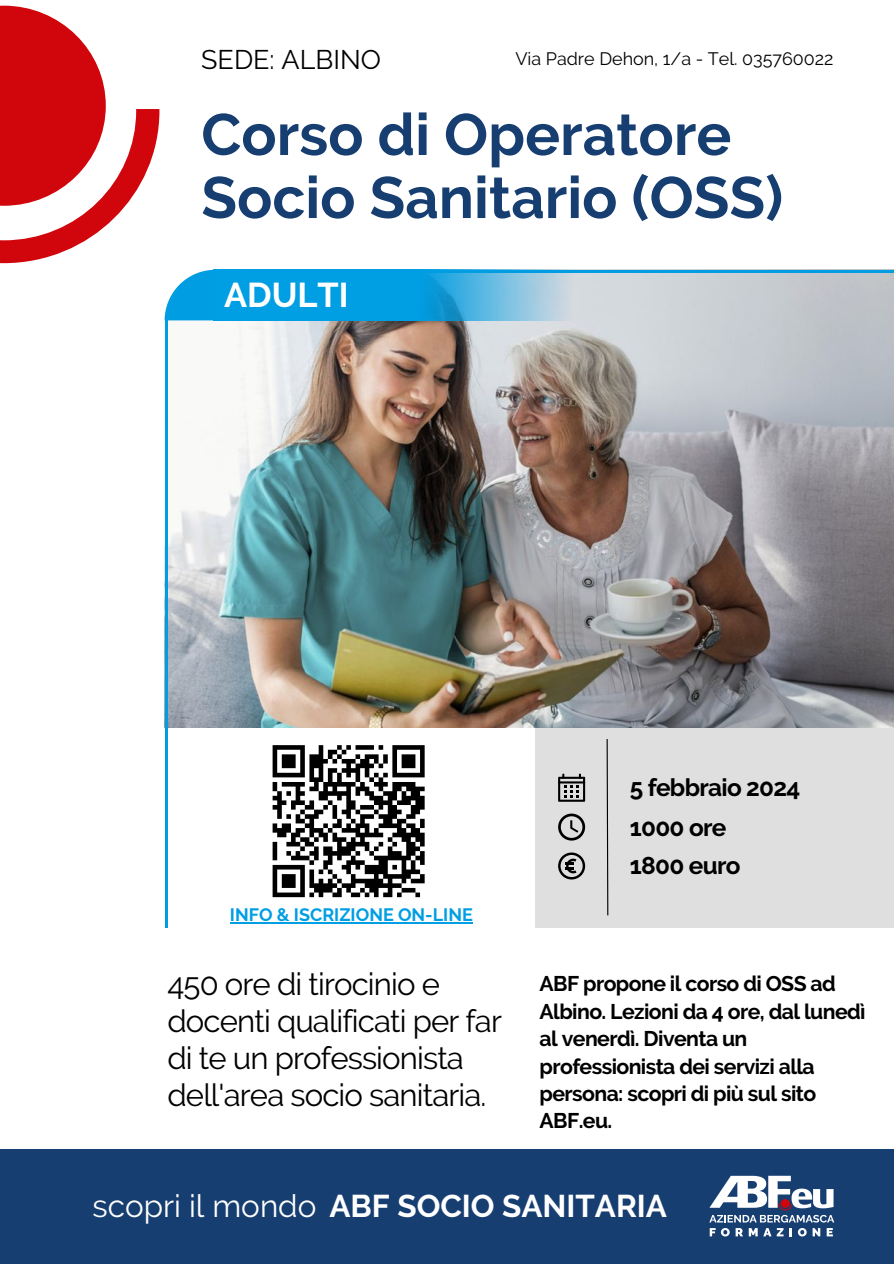
<style>
.page{position:relative;width:894px;height:1264px;background:#fff}
.page>*{position:absolute;margin:0;border:0;box-sizing:border-box;transform-origin:0 0}
.t1{font:700 58.2px "Raleway";color:#173e71}
.t2{font:700 34.35px "Raleway";color:#fff}
.t3{font:700 31.35px "Raleway";color:#fff}
.t4{font:31.05px/37px "Raleway";letter-spacing:-.03em;color:#000}
.t5{font:26.85px "Raleway";color:#000}
.t6{font:700 24.3px "Raleway";letter-spacing:-.03em;color:#000}
.t7{font:700 21.15px/27.5px "Raleway";letter-spacing:-.03em;color:#000}
.t8{font:18px "Raleway";color:#000}
.t9{font:700 17.85px "Raleway";color:#009ee3}
.s1{font-weight:400}
</style>
<div class="page">
<svg style="left:0;top:6px;width:159px;height:257px"></svg>
<img style="left:167px;top:272px;width:725px;height:456px">
<img style="left:215px;top:270px;width:368px;height:50px">
<svg style="left:165px;top:270px;width:50px;height:50px"></svg>
<hr style="left:165px;top:320px;width:2px;height:607px;background:#009de2">
<hr style="left:246px;top:270px;width:647px;height:2px;background:#009de2">
<div style="left:0;top:1148px;width:893px;height:115px;background:#173e71"></div>
<svg style="left:709px;top:1175px;width:125px;height:61px"></svg>
<hr style="left:230px;top:922px;width:242px;height:1px;background:#009ee3">
<div style="left:535px;top:728px;width:357px;height:199px;background:#dfdfdf"></div>
<svg style="left:606px;top:739px;width:2px;height:177px"></svg>
<svg style="left:558px;top:773px;width:27px;height:28px"></svg>
<svg style="left:558px;top:813px;width:27px;height:27px"></svg>
<svg style="left:558px;top:852px;width:27px;height:27px"></svg>
<svg style="left:272px;top:745px;width:153px;height:153px"></svg>
<p class="t5" style="left:201px;top:44px;width:181px">SEDE: ALBINO</p>
<p class="t8" style="left:515px;top:48px;width:319px">Via Padre Dehon, 1/a - Tel. 035760022</p>
<p class="t1" style="left:201px;top:100px;width:531px">Corso di Operatore</p>
<p class="t1" style="left:201px;top:163px;width:583px">Socio Sanitario (OSS)</p>
<p class="t2" style="left:224px;top:274px;width:126px">ADULTI</p>
<p class="t9" style="left:230px;top:904px;width:244px">INFO &amp; ISCRIZIONE ON-LINE</p>
<p class="t4" style="left:167px;top:965px;width:336px">450 ore di tirocinio e docenti qualificati per far</p>
<p class="t4" style="left:167px;top:1039px;width:320px">di te un professionista dell'area socio sanitaria.</p>
<p class="t6" style="left:629px;top:773px;width:172px">5 febbraio 2024</p>
<p class="t6" style="left:629px;top:813px;width:98px">1000 ore</p>
<p class="t6" style="left:629px;top:851px;width:112px">1800 euro</p>
<p class="t7" style="left:539px;top:969px;width:327px">ABF propone il corso di OSS ad<br>Albino. Lezioni da 4 ore, dal lunedì al venerdì. Diventa un professionista dei servizi alla persona: scopri di più sul sito<br>ABF.eu.</p>
<p class="t3" style="left:93px;top:1187px;width:575px"><span class="s1">scopri il mondo</span> ABF SOCIO SANITARIA</p>
</div>
